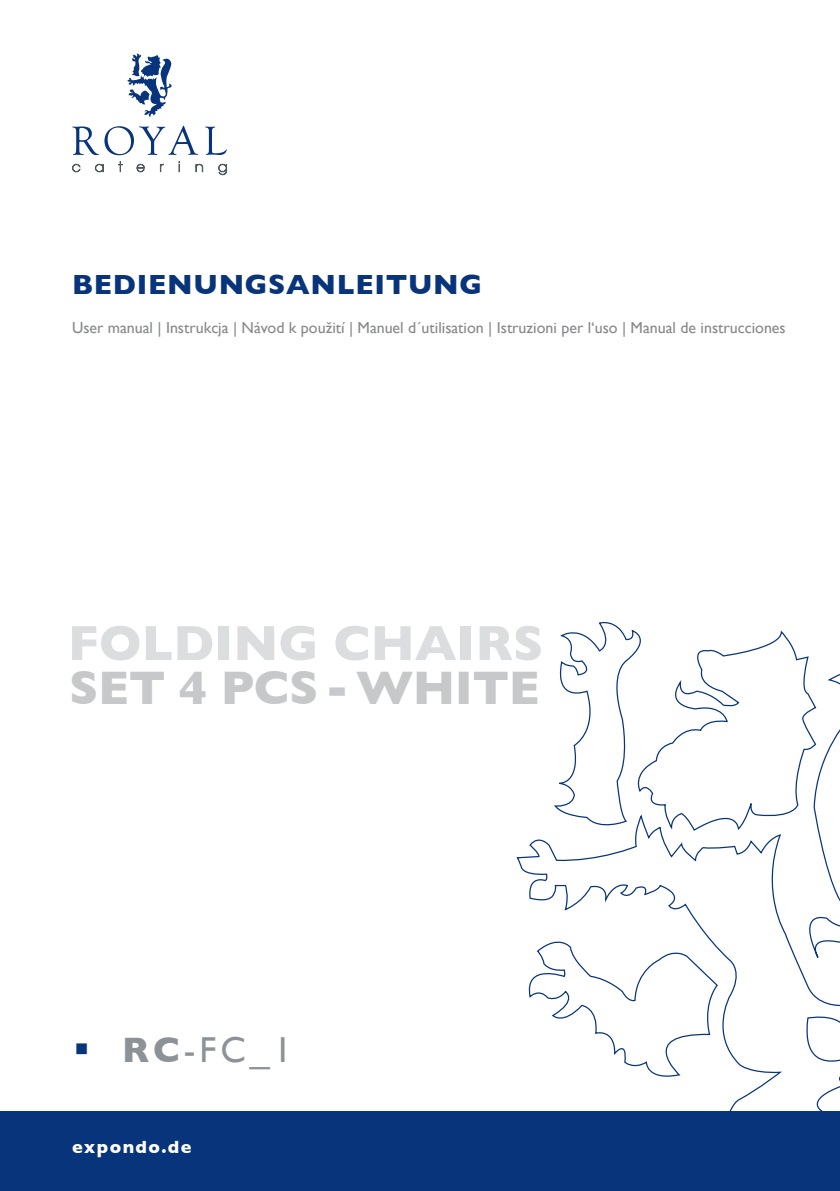
<style>
.page{position:relative;width:840px;height:1191px;background:#fff}
.page>*{position:absolute;margin:0;border:0;box-sizing:border-box;transform-origin:0 0}
.t1{font:700 50px "Gill Sans";color:#dcdddf}
.t2{font:700 48px "Gill Sans";letter-spacing:-.01em;color:#c7c8ca}
.t3{font:36px "Gill Sans";color:#8d9297}
.t4{font:700 28.2px "Gill Sans";letter-spacing:.025em;color:#08347b}
.t5{font:700 18px "Gill Sans";letter-spacing:.08em;color:#fff}
.t6{font:16px "Gill Sans";color:#86888b}
.s1{color:#08347b}
.s2{font-weight:700}
</style>
<div class="page">
<svg style="left:516px;top:674px;width:323px;height:437px"></svg>
<svg style="left:523px;top:933px;width:195px;height:148px"></svg>
<svg style="left:553px;top:622px;width:263px;height:210px"></svg>
<div style="left:0;top:1111px;width:839px;height:80px;background:#08347b"></div>
<svg style="left:127px;top:53px;width:45px;height:64px"></svg>
<svg style="left:72px;top:161px;width:155px;height:14px"></svg>
<svg style="left:72px;top:126px;width:154px;height:29px"></svg>
<p class="t4" style="left:72px;top:268px;width:411px">BEDIENUNGSANLEITUNG</p>
<p class="t6" style="left:72px;top:318px;width:714px">User manual | Instrukcja | Návod k použití | Manuel d´utilisation | Istruzioni per l‘uso | Manual de instrucciones</p>
<p class="t1" style="left:68px;top:614px;width:477px">FOLDING CHAIRS</p>
<p class="t2" style="left:69px;top:660px;width:472px">SET 4 PCS - WHITE</p>
<p class="t3" style="left:73px;top:1029px;width:219px"><span class="s1">▪</span> <span class="s2">RC</span>-FC_1</p>
<p class="t5" style="left:72px;top:1136px;width:121px">expondo.de</p>
</div>
